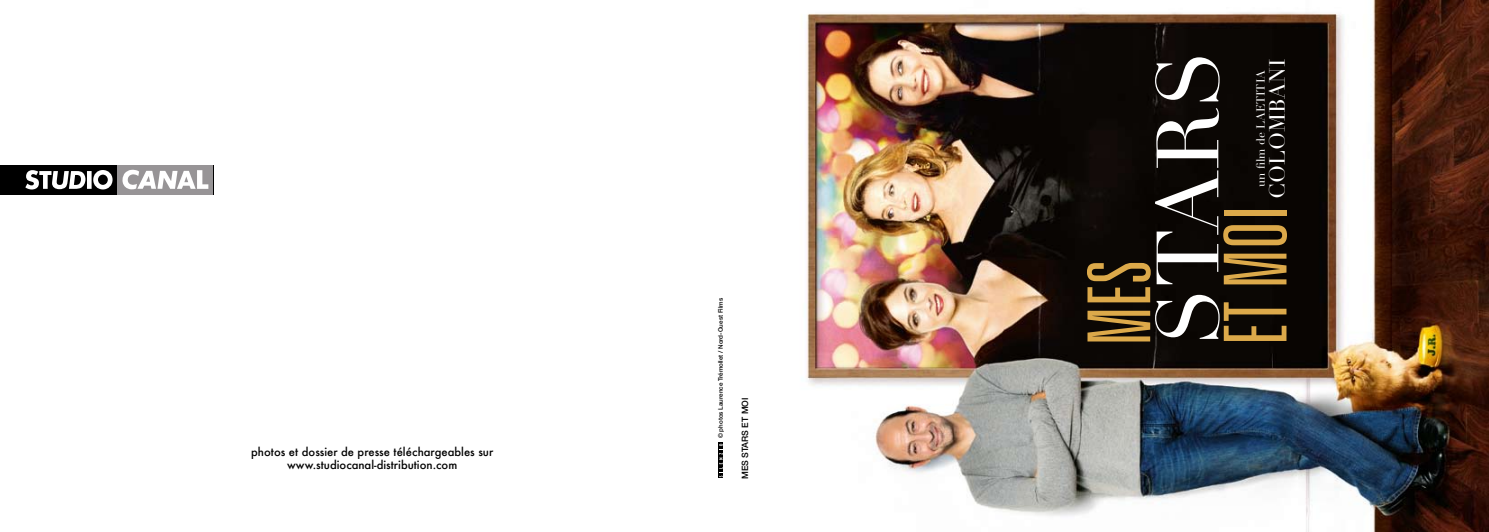
<style>
.page{position:relative;width:1489px;height:532px;background:#fff}
.page>*{position:absolute;margin:0;border:0;box-sizing:border-box;transform-origin:0 0}
.t1{font:300 ultra-condensed 86.75px "Univers";color:#dca94a}
.t2{font:86.62px "Didot LH";color:#fff}
.t3{font:21.75px "Didot LH";color:#fff}
.t4{font:11.75px "Didot LH";color:#fff}
.t5{font:500 11.25px/13.5px "Futura";color:#000;text-align:center}
.t6{font:500 8.75px "Helvetica Neue";color:#000}
.t7{font:500 6.25px "Helvetica Neue";color:#000}
</style>
<div class="page">
<img style="left:806px;top:0;width:682px;height:531px">
<div style="left:0;top:165px;width:213px;height:30px;background:#000"></div>
<div style="left:117px;top:165px;width:96px;height:30px;background:#979496"></div>
<svg style="left:122px;top:169px;width:86px;height:20px"></svg>
<div style="left:87px;top:171px;width:5px;height:18px;background:#fff"></div>
<svg style="left:93px;top:170px;width:19px;height:19px"></svg>
<svg style="left:25px;top:170px;width:60px;height:19px"></svg>
<svg style="left:718px;top:442px;width:5px;height:36px"></svg>
<svg style="left:719px;top:443px;width:3px;height:34px"></svg>
<p class="t5" style="left:251px;top:444px;width:243px">photos et dossier de presse téléchargeables sur www.studiocanal-distribution.com</p>
<p class="t7" style="left:717px;top:438px;width:142px;rotate:-90deg">© photos Laurence Trémollet / Nord-Ouest Films</p>
<p class="t6" style="left:739px;top:479px;width:83px;rotate:-90deg">MES STARS ET MOI</p>
<h2 class="t2" style="left:1136px;top:345px;width:297px;rotate:-90deg">stars</h2>
<p class="t4" style="left:1253px;top:187px;width:118px;rotate:-90deg">un film de LAETITIA</p>
<h3 class="t3" style="left:1264px;top:198px;width:142px;rotate:-90deg">COLOMBANI</h3>
<h1 class="t1" style="left:1210px;top:345px;width:141px;rotate:-90deg">et moi</h1>
<h1 class="t1" style="left:1074px;top:345px;width:87px;rotate:-90deg">mes</h1>
</div>
